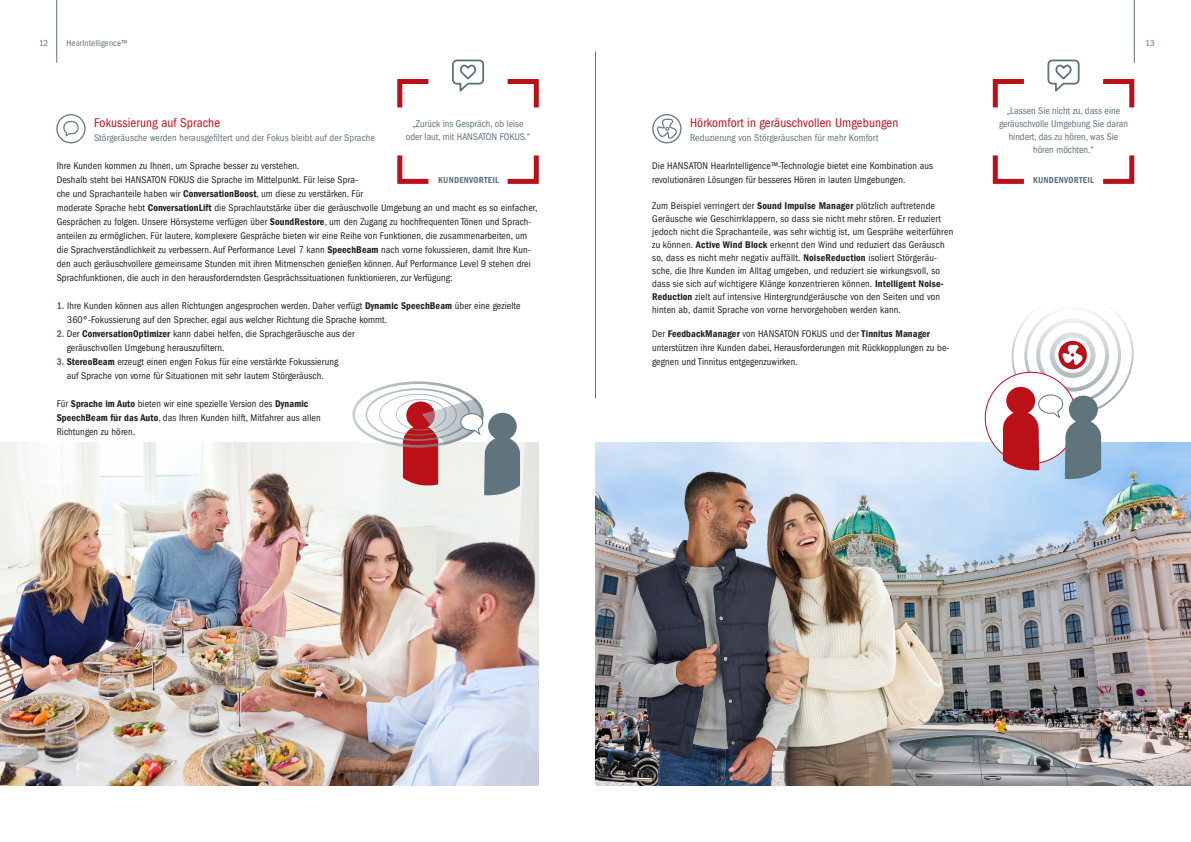
<style>
.page{position:relative;width:1191px;height:842px;background:#fff}
.page>*{position:absolute;margin:0;border:0;box-sizing:border-box;transform-origin:0 0}
.t1{font:condensed 13px "Franklin Gothic LT Pro";letter-spacing:.01em;color:#bb1018}
.t2{font:condensed 10px/14px "Franklin Gothic LT Pro";letter-spacing:.01em;color:#231f20}
.t3{font:condensed 10px/13px "Franklin Gothic LT Pro";color:#60747e;text-align:center}
.t4{font:9px "Franklin Gothic LT Pro Dm Cn";letter-spacing:.03em;color:#60747e}
.t5{font:condensed 9px "Franklin Gothic LT Pro";letter-spacing:.01em;color:#60747e}
.s1{font-family:"Franklin Gothic LT Pro Dm Cn";font-stretch:normal}
.s2{font-family:"Franklin Gothic LT Pro Dm Cn";font-stretch:normal;color:#60747e}
</style>
<div class="page">
<img style="left:595px;top:442px;width:596px;height:343px">
<img style="left:0;top:442px;width:539px;height:343px">
<hr style="left:595px;top:52px;width:1px;height:346px;background:#60747e">
<div style="left:985px;top:372px;width:91px;height:92px;background:#fff;border-radius:50%"></div>
<svg style="left:1003px;top:313px;width:130px;height:167px"></svg>
<svg style="left:352px;top:381px;width:168px;height:116px"></svg>
<svg style="left:652px;top:114px;width:29px;height:29px"></svg>
<svg style="left:56px;top:114px;width:30px;height:29px"></svg>
<hr style="left:56px;top:0;width:1px;height:63px;background:#60747e">
<hr style="left:1134px;top:0;width:1px;height:63px;background:#60747e">
<svg style="left:397px;top:59px;width:142px;height:125px"></svg>
<svg style="left:992px;top:59px;width:143px;height:125px"></svg>
<p class="t5" style="left:39px;top:38px;width:11px">12</p>
<p class="t5" style="left:1145px;top:38px;width:11px">13</p>
<p class="t5" style="left:67px;top:38px;width:62px">HearIntelligence™</p>
<p class="t1" style="left:94px;top:116px;width:128px">Fokussierung auf Sprache</p>
<p class="t3" style="left:94px;top:131px;width:282px">Störgeräusche werden herausgefiltert und der Fokus bleibt auf der Sprache</p>
<p class="t2" style="left:57px;top:159px;width:482px">Ihre Kunden kommen zu Ihnen, um Sprache besser zu verstehen.<br>Deshalb steht bei HANSATON FOKUS die Sprache im Mittelpunkt. Für leise Spra-<br>che und Sprachanteile haben wir <span class="s1">ConversationBoost</span>, um diese zu verstärken. Für<br>moderate Sprache hebt <span class="s1">ConversationLift</span> die Sprachlautstärke über die geräuschvolle Umgebung an und macht es so einfacher, Gesprächen zu folgen. Unsere Hörsysteme verfügen über <span class="s1">SoundRestore</span>, um den Zugang zu hochfrequenten Tönen und Sprach&shy;anteilen zu ermöglichen. Für lautere, komplexere Gespräche bieten wir eine Reihe von Funktionen, die zusammenarbeiten, um die Sprachverständlichkeit zu verbessern. Auf Performance Level 7 kann <span class="s1">SpeechBeam</span> nach vorne fokussieren, damit Ihre Kun&shy;den auch geräuschvollere gemeinsame Stunden mit ihren Mitmenschen genießen können. Auf Performance Level 9 stehen drei Sprachfunktionen, die auch in den herausforderndsten Gesprächssituationen funktionieren, zur Verfügung:</p>
<p class="t2" style="left:67px;top:299px;width:455px;text-indent:-10px"><span class="s2">1.</span> Ihre Kunden können aus allen Richtungen angesprochen werden. Daher verfügt <span class="s1">Dynamic SpeechBeam</span> über eine gezielte<br>360°-Fokussierung auf den Sprecher, egal aus welcher Richtung die Sprache kommt.</p>
<p class="t2" style="left:67px;top:327px;width:289px;text-indent:-10px"><span class="s2">2.</span> Der <span class="s1">ConversationOptimizer</span> kann dabei helfen, die Sprachgeräusche aus der geräuschvollen Umgebung herauszufiltern.</p>
<p class="t2" style="left:57px;top:355px;width:283px;text-align:center"><span class="s2">3.</span> <span class="s1">StereoBeam</span> erzeugt einen engen Fokus für eine verstärkte Fokussierung auf Sprache von vorne für Situationen mit sehr lautem Störgeräusch.</p>
<p class="t2" style="left:57px;top:397px;width:265px">Für <span class="s1">Sprache im Auto</span> bieten wir eine spezielle Version des <span class="s1">Dynamic<br>SpeechBeam für das Auto</span>, das Ihren Kunden hilft, Mitfahrer aus allen<br>Richtungen zu hören.</p>
<p class="t3" style="left:406px;top:118px;width:126px">„Zurück ins Gespräch, ob leise oder laut, mit HANSATON FOKUS.“</p>
<p class="t4" style="left:438px;top:174px;width:62px">KUNDENVORTEIL</p>
<p class="t1" style="left:690px;top:116px;width:210px">Hörkomfort in geräuschvollen Umgebungen</p>
<p class="t3" style="left:690px;top:131px;width:190px">Reduzierung von Störgeräuschen für mehr Komfort</p>
<p class="t2" style="left:652px;top:159px;width:282px">Die HANSATON HearIntelligence™-Technologie bietet eine Kombination aus revolutionären Lösungen für besseres Hören in lauten Umgebungen.</p>
<p class="t2" style="left:652px;top:199px;width:303px;line-height:13px">Zum Beispiel verringert der <span class="s1">Sound Impulse Manager</span> plötzlich auftretende Geräusche wie Geschirrklappern, so dass sie nicht mehr stören. Er reduziert jedoch nicht die Sprachanteile, was sehr wichtig ist, um Gesprähe weiterführen zu können. <span class="s1">Active Wind Block</span> erkennt den Wind und reduziert das Geräusch so, dass es nicht mehr negativ auffällt. <span class="s1">NoiseReduction</span> isoliert Störgeräu&shy;sche, die Ihre Kunden im Alltag umgeben, und reduziert sie wirkungsvoll, so dass sie sich auf wichtigere Klänge konzentrieren können. <span class="s1">Intelligent Noise-Reduction</span> zielt auf intensive Hintergrundgeräusche von den Seiten und von hinten ab, damit Sprache von vorne hervorgehoben werden kann.</p>
<p class="t2" style="left:652px;top:327px;width:299px">Der <span class="s1">FeedbackManager</span> von HANSATON FOKUS und der <span class="s1">Tinnitus Manager </span>unterstützen ihre Kunden dabei, Herausforderungen mit Rückkopplungen zu be&shy;gegnen und Tinnitus entgegenzuwirken.</p>
<p class="t3" style="left:999px;top:105px;width:130px">„Lassen Sie nicht zu, dass eine geräuschvolle Umgebung Sie daran hindert, das zu hören, was Sie hören möchten.“</p>
<p class="t4" style="left:1033px;top:174px;width:62px">KUNDENVORTEIL</p>
</div>
